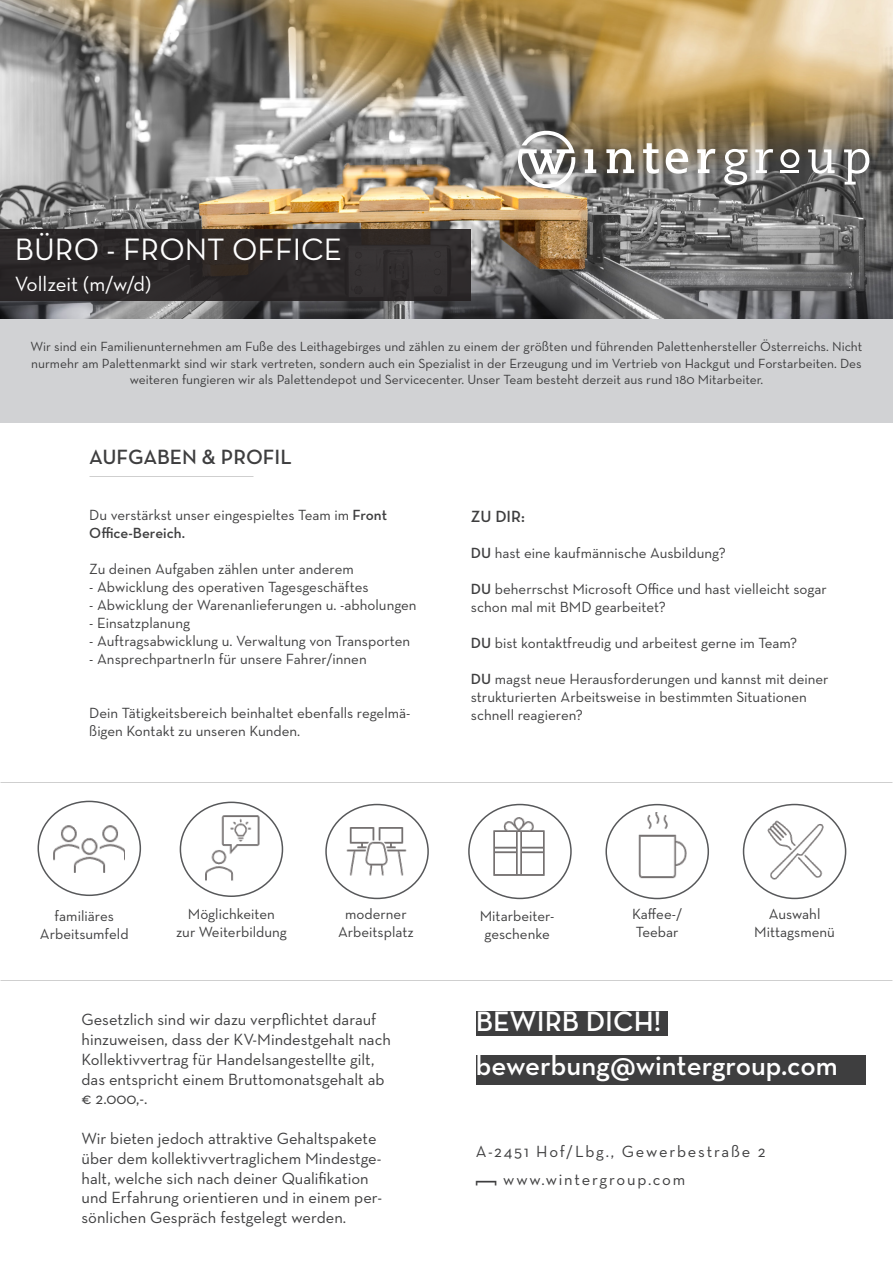
<style>
.page{position:relative;width:893px;height:1263px;background:#fff}
.page>*{position:absolute;margin:0;border:0;box-sizing:border-box;transform-origin:0 0}
.t1{font:31.5px "Neutra Text";color:#fff}
.t2{font:600 28.5px "Neutra Text";color:#fff}
.t3{font:24px "Neutra Text";color:#3e3e3f}
.t4{font:21px "Neutra Text";color:#fff}
.t5{font:600 21px "Neutra Text";color:#3e3e3f}
.t6{font:16.5px/19.8px "Neutra Text";color:#3e3e3f}
.t7{font:16.5px "Neutra Text";letter-spacing:.11em;color:#3e3e3f}
.t8{font:600 16.5px "Neutra Text";color:#3e3e3f}
.t9{font:15px/18px "Neutra Text";color:#3e3e3f}
.t10{font:13.5px/16.2px "Neutra Text";color:#3e3e3f;text-align:center}
.s1{font-weight:600}
</style>
<div class="page">
<img style="left:0;top:0;width:893px;height:320px">
<svg style="left:584px;top:149px;width:12px;height:24px"></svg>
<svg style="left:606px;top:149px;width:28px;height:24px"></svg>
<svg style="left:643px;top:143px;width:16px;height:31px"></svg>
<svg style="left:666px;top:149px;width:22px;height:25px"></svg>
<svg style="left:697px;top:149px;width:18px;height:24px"></svg>
<svg style="left:724px;top:149px;width:24px;height:36px"></svg>
<svg style="left:755px;top:149px;width:18px;height:24px"></svg>
<svg style="left:808px;top:149px;width:27px;height:25px"></svg>
<svg style="left:844px;top:149px;width:25px;height:36px"></svg>
<hr style="left:780px;top:170px;width:19px;height:3px;background:#fff">
<svg style="left:780px;top:149px;width:19px;height:19px"></svg>
<svg style="left:518px;top:131px;width:57px;height:57px"></svg>
<div style="left:0;top:230px;width:471px;height:71px;background:#2c2828"></div>
<div style="left:0;top:320px;width:893px;height:103px;background:#d1d2d4"></div>
<div style="left:38px;top:801px;width:103px;height:95px;border:2px solid #57585a;border-radius:50%"></div>
<img style="left:53px;top:825px;width:71px;height:48px">
<div style="left:180px;top:801px;width:103px;height:96px;border:2px solid #57585a;border-radius:50%"></div>
<div style="left:325px;top:804px;width:104px;height:95px;border:2px solid #57585a;border-radius:50%"></div>
<div style="left:468px;top:804px;width:104px;height:95px;border:2px solid #57585a;border-radius:50%"></div>
<img style="left:194px;top:814px;width:76px;height:67px">
<img style="left:346px;top:827px;width:61px;height:49px">
<img style="left:483px;top:813px;width:69px;height:63px">
<div style="left:605px;top:804px;width:104px;height:95px;border:2px solid #57585a;border-radius:50%"></div>
<img style="left:627px;top:812px;width:68px;height:67px">
<div style="left:743px;top:804px;width:103px;height:95px;border:2px solid #57585a;border-radius:50%"></div>
<img style="left:767px;top:820px;width:57px;height:60px">
<div style="left:476px;top:1011px;width:192px;height:24px;background:#3e3e3f"></div>
<div style="left:476px;top:1054px;width:389px;height:30px;background:#3e3e3f"></div>
<p class="t1" style="left:15px;top:230px;width:329px">BÜRO - FRONT OFFICE</p>
<p class="t4" style="left:15px;top:271px;width:138px">Vollzeit (m/w/d)</p>
<p class="t10" style="left:31px;top:338px;width:833px">Wir sind ein Familienunternehmen am Fuße des Leithagebirges und zählen zu einem der größten und führenden Palettenhersteller Österreichs. Nicht nurmehr am Palettenmarkt sind wir stark vertreten, sondern auch ein Spezialist in der Erzeugung und im Vertrieb von Hackgut und Forstarbeiten. Des weiteren fungieren wir als Palettendepot und Servicecenter. Unser Team besteht derzeit aus rund 180 Mitarbeiter.</p>
<p class="t5" style="left:89px;top:444px;width:204px">AUFGABEN &amp; PROFIL</p>
<p class="t9" style="left:89px;top:506px;width:299px">Du verstärkst unser eingespieltes Team im <span class="s1">Front<br>Office-Bereich.</span></p>
<p class="t9" style="left:89px;top:560px;width:266px">Zu deinen Aufgaben zählen unter anderem</p>
<p class="t9" style="left:89px;top:578px;width:281px">- Abwicklung des operativen Tagesgeschäftes</p>
<p class="t9" style="left:89px;top:596px;width:329px">- Abwicklung der Warenanlieferungen u. -abholungen</p>
<p class="t9" style="left:89px;top:614px;width:102px">- Einsatzplanung</p>
<p class="t9" style="left:89px;top:632px;width:322px">- Auftragsabwicklung u. Verwaltung von Transporten</p>
<p class="t9" style="left:89px;top:650px;width:279px">- AnsprechpartnerIn für unsere Fahrer/innen</p>
<p class="t9" style="left:89px;top:704px;width:323px">Dein Tätigkeitsbereich beinhaltet ebenfalls regelmä&shy;ßigen Kontakt zu unseren Kunden.</p>
<p class="t8" style="left:471px;top:506px;width:55px">ZU DIR:</p>
<p class="t9" style="left:471px;top:544px;width:256px"><span class="s1">DU</span> hast eine kaufmännische Ausbildung?</p>
<p class="t9" style="left:471px;top:580px;width:357px"><span class="s1">DU</span> beherrschst Microsoft Office und hast vielleicht sogar schon mal mit BMD gearbeitet?</p>
<p class="t9" style="left:471px;top:634px;width:328px"><span class="s1">DU</span> bist kontaktfreudig und arbeitest gerne im Team?</p>
<p class="t9" style="left:471px;top:670px;width:359px"><span class="s1">DU</span> magst neue Herausforderungen und kannst mit deiner strukturierten Arbeitsweise in bestimmten Situationen schnell reagieren?</p>
<p class="t9" style="left:40px;top:906px;width:90px;text-align:center">familiäres<br>Arbeitsumfeld</p>
<p class="t9" style="left:176px;top:905px;width:112px;text-align:center">Möglichkeiten<br>zur Weiterbildung</p>
<p class="t9" style="left:338px;top:905px;width:77px;text-align:center">moderner<br>Arbeitsplatz</p>
<p class="t9" style="left:480px;top:906px;width:76px;text-align:center">Mitarbeiter&shy;geschenke</p>
<p class="t9" style="left:632px;top:905px;width:52px">Kaffee-/<br>Teebar</p>
<p class="t9" style="left:754px;top:905px;width:82px;text-align:center">Auswahl<br>Mittagsmenü</p>
<p class="t6" style="left:81px;top:1009px;width:311px">Gesetzlich sind wir dazu verpflichtet darauf hinzuweisen, dass der KV-Mindestgehalt nach Kollektivvertrag für Handelsangestellte gilt, das entspricht einem Bruttomonatsgehalt ab € 2.000,-.</p>
<p class="t6" style="left:81px;top:1128px;width:302px">Wir bieten jedoch attraktive Gehaltspakete über dem kollektivvertraglichem Mindestge&shy;halt, welche sich nach deiner Qualifikation und Erfahrung orientieren und in einem per&shy;sönlichen Gespräch festgelegt werden.</p>
<p class="t2" style="left:476px;top:1004px;width:187px">BEWIRB DICH!</p>
<p class="t2" style="left:476px;top:1047px;width:363px">bewerbung@wintergroup.com</p>
<p class="t7" style="left:476px;top:1141px;width:291px">A-2451 Hof/Lbg., Gewerbestraße 2</p>
<p class="t7" style="left:503px;top:1170px;width:184px">www.wintergroup.com</p>
<p class="t3" style="left:502px;top:1179px;width:9px;rotate:90deg">[</p>
</div>
